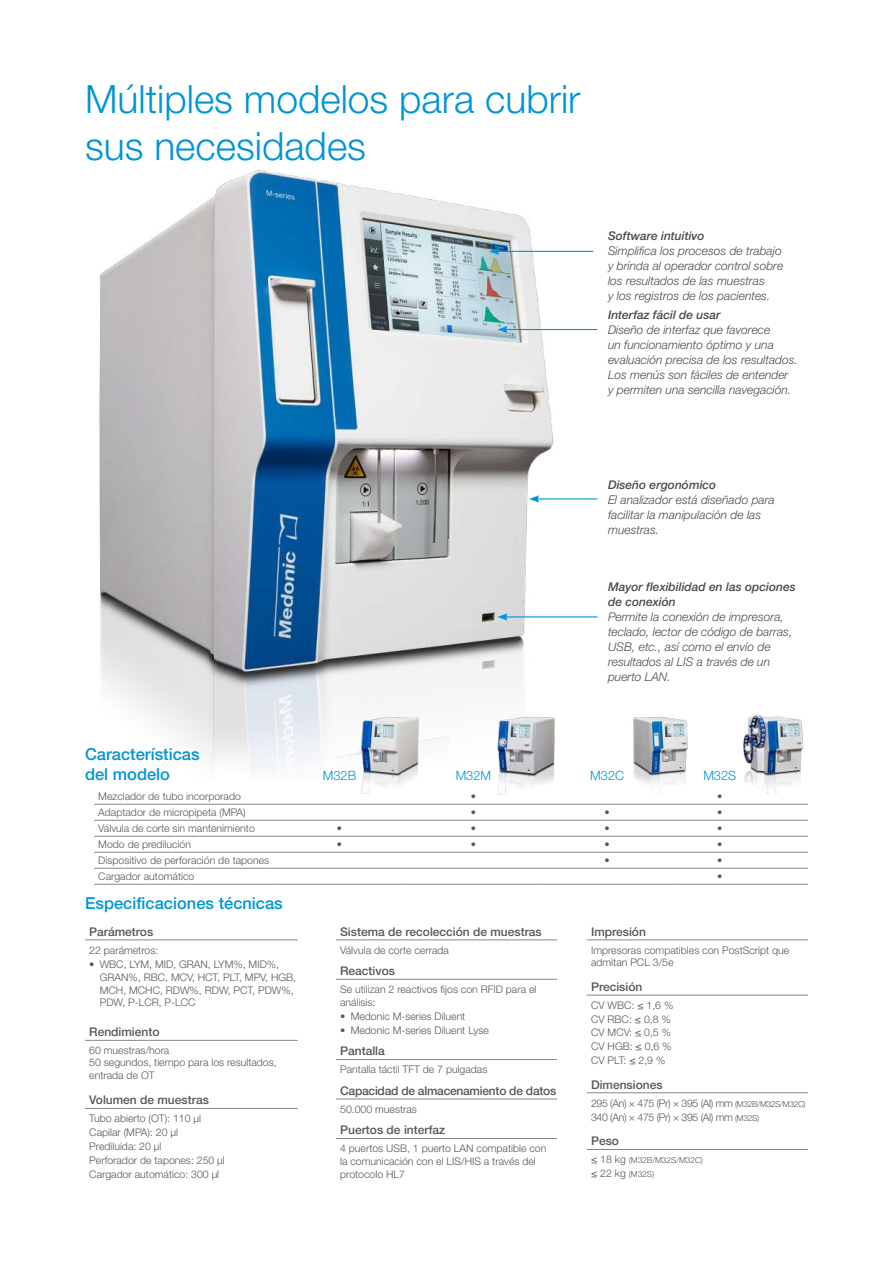
<style>
.page{position:relative;width:893px;height:1263px;background:#fff}
.page>*{position:absolute;margin:0;border:0;box-sizing:border-box;transform-origin:0 0}
.t1{font:300 39px/46.8px "Helvetica Neue LT Pro";color:#0095d6}
.t2{font:500 16.5px/19.5px "Helvetica Neue LT Pro";color:#0095d6}
.t3{font:300 12.75px "Helvetica Neue LT Pro";color:#0095d6}
.t4{font:italic 300 12px/15px "Helvetica Neue LT Std";color:#4a4a49}
.t5{font:500 12px "Helvetica Neue LT Pro";color:#575756}
.t6{font:italic 500 12px/15px "Helvetica Neue LT Std";color:#4a4a49}
.t7{font:500 12px "Helvetica Neue LT Pro";letter-spacing:-.02em;color:#575756}
.t8{font:300 10.5px/13.8px "Helvetica Neue LT Pro";color:#575756}
.t9{font:300 10.5px/14.1px "Helvetica Neue LT Pro";letter-spacing:-.03em;color:#575756}
.t10{font:300 8.25px/14.1px "Helvetica Neue LT Pro";color:#575756}
.s1{font-size:8.25px}
.s2{font-size:10.5px}
</style>
<div class="page">
<img style="left:99px;top:170px;width:471px;height:608px">
<hr style="left:497px;top:251px;width:96px;height:1px;background:#0095d6">
<svg style="left:489px;top:248px;width:10px;height:7px"></svg>
<hr style="left:537px;top:498px;width:60px;height:1px;background:#0095d6">
<svg style="left:529px;top:495px;width:10px;height:8px"></svg>
<hr style="left:505px;top:616px;width:92px;height:1px;background:#0095d6">
<svg style="left:497px;top:613px;width:10px;height:8px"></svg>
<hr style="left:505px;top:329px;width:92px;height:1px;background:#0095d6">
<svg style="left:497px;top:326px;width:10px;height:7px"></svg>
<img style="left:360px;top:715px;width:59px;height:78px">
<img style="left:498px;top:714px;width:57px;height:80px">
<img style="left:743px;top:714px;width:61px;height:79px">
<img style="left:633px;top:715px;width:55px;height:78px">
<hr style="left:85px;top:939px;width:213px;height:1px;background:#878787">
<hr style="left:85px;top:1040px;width:213px;height:1px;background:#878787">
<hr style="left:85px;top:1108px;width:213px;height:1px;background:#878787">
<hr style="left:336px;top:939px;width:221px;height:1px;background:#878787">
<hr style="left:336px;top:979px;width:221px;height:1px;background:#878787">
<hr style="left:336px;top:1059px;width:221px;height:1px;background:#878787">
<hr style="left:336px;top:1099px;width:221px;height:1px;background:#878787">
<hr style="left:336px;top:1138px;width:221px;height:1px;background:#878787">
<hr style="left:587px;top:939px;width:221px;height:1px;background:#878787">
<hr style="left:587px;top:995px;width:221px;height:1px;background:#878787">
<hr style="left:587px;top:1092px;width:221px;height:1px;background:#878787">
<hr style="left:587px;top:1149px;width:221px;height:1px;background:#878787">
<hr style="left:94px;top:804px;width:179px;height:1px;background:#878787">
<hr style="left:273px;top:804px;width:133px;height:1px;background:#878787">
<hr style="left:406px;top:804px;width:134px;height:1px;background:#878787">
<hr style="left:540px;top:804px;width:134px;height:1px;background:#878787">
<hr style="left:674px;top:804px;width:134px;height:1px;background:#878787">
<hr style="left:94px;top:820px;width:179px;height:1px;background:#878787">
<hr style="left:273px;top:820px;width:133px;height:1px;background:#878787">
<hr style="left:406px;top:820px;width:134px;height:1px;background:#878787">
<hr style="left:540px;top:820px;width:134px;height:1px;background:#878787">
<hr style="left:674px;top:820px;width:134px;height:1px;background:#878787">
<hr style="left:94px;top:836px;width:179px;height:1px;background:#878787">
<hr style="left:273px;top:836px;width:133px;height:1px;background:#878787">
<hr style="left:406px;top:836px;width:134px;height:1px;background:#878787">
<hr style="left:540px;top:836px;width:134px;height:1px;background:#878787">
<hr style="left:674px;top:836px;width:134px;height:1px;background:#878787">
<hr style="left:94px;top:852px;width:179px;height:1px;background:#878787">
<hr style="left:273px;top:852px;width:133px;height:1px;background:#878787">
<hr style="left:406px;top:852px;width:134px;height:1px;background:#878787">
<hr style="left:540px;top:852px;width:134px;height:1px;background:#878787">
<hr style="left:674px;top:852px;width:134px;height:1px;background:#878787">
<hr style="left:94px;top:868px;width:179px;height:1px;background:#878787">
<hr style="left:273px;top:868px;width:133px;height:1px;background:#878787">
<hr style="left:406px;top:868px;width:134px;height:1px;background:#878787">
<hr style="left:540px;top:868px;width:134px;height:1px;background:#878787">
<hr style="left:674px;top:868px;width:134px;height:1px;background:#878787">
<hr style="left:94px;top:884px;width:179px;height:1px;background:#878787">
<hr style="left:273px;top:884px;width:133px;height:1px;background:#878787">
<hr style="left:406px;top:884px;width:134px;height:1px;background:#878787">
<hr style="left:540px;top:884px;width:134px;height:1px;background:#878787">
<hr style="left:674px;top:884px;width:134px;height:1px;background:#878787">
<h1 class="t1" style="left:85px;top:75px;width:497px">Múltiples modelos para cubrir sus necesidades</h1>
<p class="t6" style="left:608px;top:228px;width:98px">Software intuitivo</p>
<p class="t4" style="left:608px;top:243px;width:177px">Simplifica los procesos de trabajo y brinda al operador control sobre los resultados de las muestras<br>y los registros de los pacientes.</p>
<p class="t6" style="left:608px;top:308px;width:114px">Interfaz fácil de usar</p>
<p class="t4" style="left:608px;top:322px;width:191px">Diseño de interfaz que favorece<br>un funcionamiento óptimo y una evaluación precisa de los resultados.<br>Los menús son fáciles de entender<br>y permiten una sencilla navegación.</p>
<p class="t6" style="left:608px;top:477px;width:110px">Diseño ergonómico</p>
<p class="t4" style="left:608px;top:492px;width:168px">El analizador está diseñado para facilitar la manipulación de las muestras.</p>
<p class="t6" style="left:608px;top:579px;width:189px">Mayor flexibilidad en las opciones de conexión</p>
<p class="t4" style="left:608px;top:609px;width:186px">Permite la conexión de impresora, teclado, lector de código de barras,<br>USB, etc., así como el envío de resultados al LIS a través de un puerto LAN.</p>
<h2 class="t2" style="left:85px;top:744px;width:116px">Características del modelo</h2>
<p class="t3" style="left:323px;top:767px;width:35px">M32B</p>
<p class="t3" style="left:456px;top:767px;width:37px">M32M</p>
<p class="t3" style="left:590px;top:767px;width:35px">M32C</p>
<p class="t3" style="left:703px;top:767px;width:34px">M32S</p>
<p class="t8" style="left:98px;top:789px;width:144px">Mezclador de tubo incorporado</p>
<p class="t8" style="left:471px;top:789px;width:7px">•</p>
<p class="t8" style="left:717px;top:789px;width:7px">•</p>
<p class="t8" style="left:98px;top:805px;width:149px">Adaptador de micropipeta (MPA)</p>
<p class="t8" style="left:471px;top:805px;width:7px">•</p>
<p class="t8" style="left:605px;top:805px;width:7px">•</p>
<p class="t8" style="left:717px;top:805px;width:7px">•</p>
<p class="t8" style="left:98px;top:821px;width:158px">Válvula de corte sin mantenimiento</p>
<p class="t8" style="left:337px;top:821px;width:7px">•</p>
<p class="t8" style="left:471px;top:821px;width:7px">•</p>
<p class="t8" style="left:605px;top:821px;width:7px">•</p>
<p class="t8" style="left:717px;top:821px;width:7px">•</p>
<p class="t8" style="left:98px;top:837px;width:94px">Modo de predilución</p>
<p class="t8" style="left:337px;top:837px;width:7px">•</p>
<p class="t8" style="left:471px;top:837px;width:7px">•</p>
<p class="t8" style="left:605px;top:837px;width:7px">•</p>
<p class="t8" style="left:717px;top:837px;width:7px">•</p>
<p class="t8" style="left:98px;top:853px;width:172px">Dispositivo de perforación de tapones</p>
<p class="t8" style="left:605px;top:853px;width:7px">•</p>
<p class="t8" style="left:717px;top:853px;width:7px">•</p>
<p class="t8" style="left:98px;top:869px;width:98px">Cargador automático</p>
<p class="t8" style="left:717px;top:869px;width:7px">•</p>
<h2 class="t2" style="left:85px;top:893px;width:199px">Especificaciones técnicas</h2>
<p class="t5" style="left:89px;top:924px;width:66px">Parámetros</p>
<p class="t8" style="left:89px;top:943px;width:71px">22 parámetros:</p>
<p class="t8" style="left:100px;top:958px;width:198px;line-height:12.6px;text-indent:-11px">• WBC, LYM, MID, GRAN, LYM%, MID%,<br>GRAN%, RBC, MCV, HCT, PLT, MPV, HGB,<br>MCH, MCHC, RDW%, RDW, PCT, PDW%,<br>PDW, P-LCR, P-LCC</p>
<p class="t5" style="left:89px;top:1024px;width:72px">Rendimiento</p>
<p class="t8" style="left:89px;top:1044px;width:189px;line-height:12.1px">60 muestras/hora<br>50 segundos, tiempo para los resultados, entrada de OT</p>
<p class="t5" style="left:89px;top:1093px;width:121px">Volumen de muestras</p>
<p class="t8" style="left:89px;top:1111px;width:137px">Tubo abierto (OT): 110 μl<br>Capilar (MPA): 20 μl<br>Prediluida: 20 μl<br>Perforador de tapones: 250 μl<br>Cargador automático: 300 μl</p>
<p class="t5" style="left:340px;top:924px;width:203px">Sistema de recolección de muestras</p>
<p class="t8" style="left:340px;top:943px;width:110px">Válvula de corte cerrada</p>
<p class="t5" style="left:340px;top:963px;width:56px">Reactivos</p>
<p class="t8" style="left:340px;top:983px;width:198px;line-height:12.6px">Se utilizan 2 reactivos fijos con RFID para el análisis:</p>
<p class="t8" style="left:340px;top:1009px;width:127px">• Medonic M-series Diluent</p>
<p class="t8" style="left:340px;top:1023px;width:150px">• Medonic M-series Diluent Lyse</p>
<p class="t5" style="left:340px;top:1044px;width:46px">Pantalla</p>
<p class="t8" style="left:340px;top:1062px;width:149px">Pantalla táctil TFT de 7 pulgadas</p>
<p class="t7" style="left:340px;top:1083px;width:218px">Capacidad de almacenamiento de datos</p>
<p class="t8" style="left:340px;top:1102px;width:78px">50.000 muestras</p>
<p class="t5" style="left:340px;top:1123px;width:106px">Puertos de interfaz</p>
<p class="t8" style="left:340px;top:1142px;width:208px;line-height:12.6px">4 puertos USB, 1 puerto LAN compatible con la comunicación con el LIS/HIS a través del protocolo HL7</p>
<p class="t5" style="left:591px;top:924px;width:56px">Impresión</p>
<p class="t8" style="left:591px;top:943px;width:200px;line-height:12.6px">Impresoras compatibles con PostScript que admitan PCL 3/5e</p>
<p class="t5" style="left:591px;top:979px;width:53px">Precisión</p>
<p class="t8" style="left:591px;top:998px;width:84px">CV WBC: ≤ 1,6 %<br>CV RBC: ≤ 0,8 %<br>CV MCV: ≤ 0,5 %<br>CV HGB: ≤ 0,6 %<br>CV PLT: ≤ 2,9 %</p>
<p class="t5" style="left:591px;top:1077px;width:73px">Dimensiones</p>
<p class="t9" style="left:591px;top:1095px;width:216px">295 (An) × 475 (Pr) × 395 (Al) mm <span class="s1">(M32B/M32S/M32C)<br></span>340 (An) × 475 (Pr) × 395 (Al) mm <span class="s1">(M32S)</span></p>
<p class="t5" style="left:591px;top:1134px;width:30px">Peso</p>
<p class="t10" style="left:591px;top:1153px;width:113px"><span class="s2">≤ 18 kg</span> (M32B/M32S/M32C) <span class="s2">≤ 22 kg</span> (M32S)</p>
</div>
